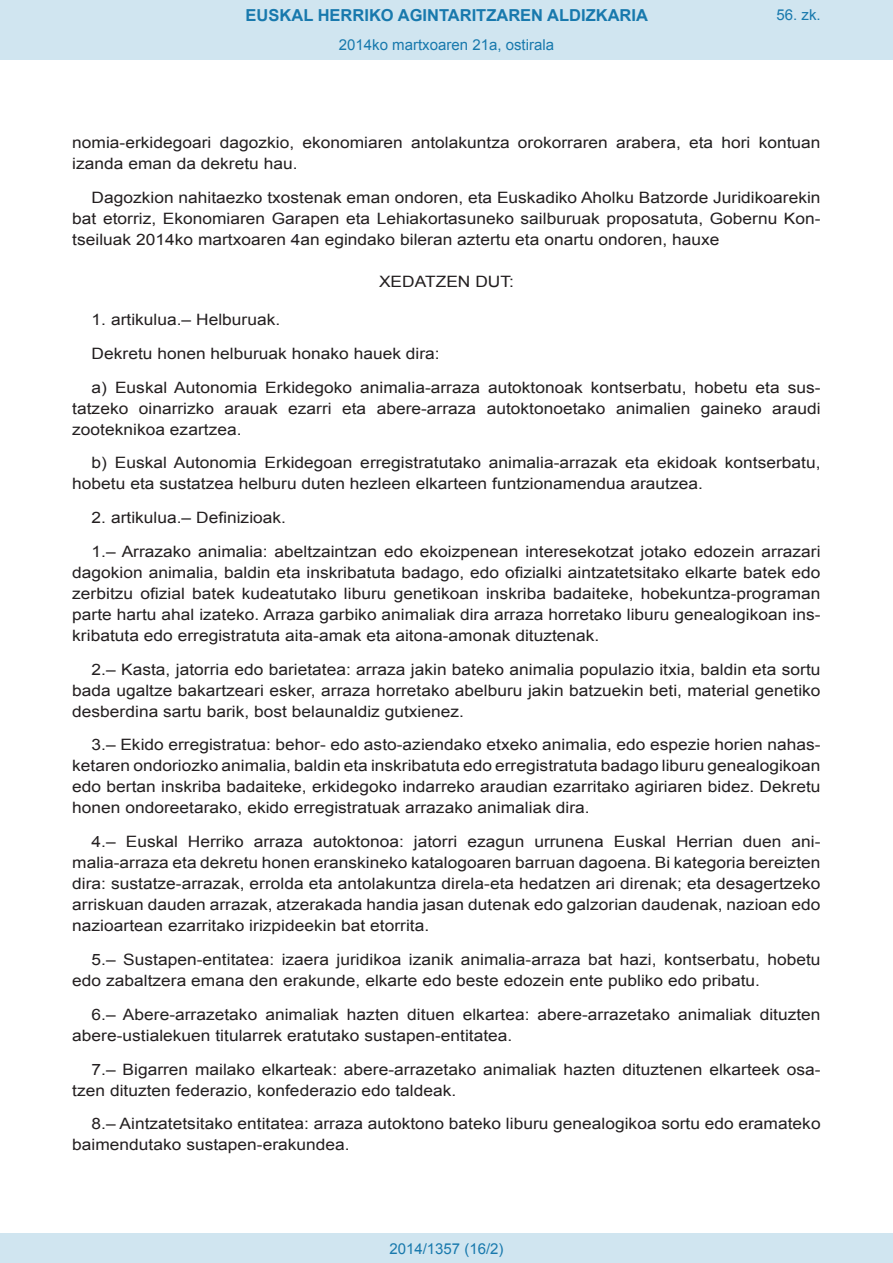
<style>
.page{position:relative;width:893px;height:1263px;background:#fff}
.page>*{position:absolute;margin:0;border:0;box-sizing:border-box;transform-origin:0 0}
.t1{font:700 16.5px "Arial";color:#1879ad}
.BOPVDetalle{font:15.6px/21px "Arial";color:#231f20;scale:1.11 1}
.BOPVClave{font:15.6px "Arial";color:#231f20;scale:1.11 1}
.Paginacion_Centro{font:15px "Arial";color:#1879ad}
</style>
<div class="page">
<div style="left:0;top:0;width:893px;height:60px;background:#d0e5f0"></div>
<div style="left:0;top:1233px;width:893px;height:30px;background:#d0e5f0"></div>
<p class="t1" style="left:246px;top:4px;width:404px">EUSKAL HERRIKO AGINTARITZAREN ALDIZKARIA</p>
<p class="Paginacion_Centro" style="left:339px;top:35px;width:217px">2014ko martxoaren 21a, ostirala</p>
<p class="Paginacion_Centro" style="left:776px;top:5px;width:46px">56. zk.</p>
<p class="BOPVDetalle" style="left:72px;top:132px;width:676px">nomia-erkidegoari dagozkio, ekonomiaren antolakuntza orokorraren arabera, eta hori kontuan izanda eman da dekretu hau.</p>
<p class="BOPVDetalle" style="left:72px;top:187px;width:676px;text-align:justify;text-indent:19px">Dagozkion nahitaezko txostenak eman ondoren, eta Euskadiko Aholku Batzorde Juridikoarekin bat etorriz, Ekonomiaren Garapen eta Lehiakortasuneko sailburuak proposatuta, Gobernu Kon&shy;tseiluak 2014ko martxoaren 4an egindako bileran aztertu eta onartu ondoren, hauxe</p>
<p class="BOPVClave" style="left:379px;top:271px;width:123px">XEDATZEN DUT:</p>
<p class="BOPVDetalle" style="left:92px;top:309px;width:171px">1. artikulua.– Helburuak.</p>
<p class="BOPVDetalle" style="left:92px;top:343px;width:315px">Dekretu honen helburuak honako hauek dira:</p>
<p class="BOPVDetalle" style="left:72px;top:377px;width:676px;text-align:justify;text-indent:19px">a) Euskal Autonomia Erkidegoko animalia-arraza autoktonoak kontserbatu, hobetu eta sus&shy;tatzeko oinarrizko arauak ezarri eta abere-arraza autoktonoetako animalien gaineko araudi zooteknikoa ezartzea.</p>
<p class="BOPVDetalle" style="left:72px;top:453px;width:676px;text-indent:19px">b) Euskal Autonomia Erkidegoan erregistratutako animalia-arrazak eta ekidoak kontserbatu, hobetu eta sustatzea helburu duten hezleen elkarteen funtzionamendua arautzea.</p>
<p class="BOPVDetalle" style="left:92px;top:507px;width:177px">2. artikulua.– Definizioak.</p>
<p class="BOPVDetalle" style="left:72px;top:541px;width:676px;text-align:justify;text-indent:19px">1.– Arrazako animalia: abeltzaintzan edo ekoizpenean interesekotzat jotako edozein arrazari dagokion animalia, baldin eta inskribatuta badago, edo ofizialki aintzatetsitako elkarte batek edo zerbitzu ofizial batek kudeatutako liburu genetikoan inskriba badaiteke, hobekuntza-programan parte hartu ahal izateko. Arraza garbiko animaliak dira arraza horretako liburu genealogikoan ins&shy;kribatuta edo erregistratuta aita-amak eta aitona-amonak dituztenak.</p>
<p class="BOPVDetalle" style="left:72px;top:659px;width:676px;text-align:justify;text-indent:19px">2.– Kasta, jatorria edo barietatea: arraza jakin bateko animalia populazio itxia, baldin eta sortu bada ugaltze bakartzeari esker, arraza horretako abelburu jakin batzuekin beti, material genetiko desberdina sartu barik, bost belaunaldiz gutxienez.</p>
<p class="BOPVDetalle" style="left:72px;top:735px;width:676px;text-align:justify;text-indent:19px">3.– Ekido erregistratua: behor- edo asto-aziendako etxeko animalia, edo espezie horien nahas&shy;ketaren ondoriozko animalia, baldin eta inskribatuta edo erregistratuta badago liburu genealogikoan edo bertan inskriba badaiteke, erkidegoko indarreko araudian ezarritako agiriaren bidez. Dekretu honen ondoreetarako, ekido erregistratuak arrazako animaliak dira.</p>
<p class="BOPVDetalle" style="left:72px;top:831px;width:676px;text-align:justify;text-indent:19px">4.– Euskal Herriko arraza autoktonoa: jatorri ezagun urrunena Euskal Herrian duen ani&shy;malia-arraza eta dekretu honen eranskineko katalogoaren barruan dagoena. Bi kategoria bereizten dira: sustatze-arrazak, errolda eta antolakuntza direla-eta hedatzen ari direnak; eta desagertzeko arriskuan dauden arrazak, atzerakada handia jasan dutenak edo galzorian daudenak, nazioan edo nazioartean ezarritako irizpideekin bat etorrita.</p>
<p class="BOPVDetalle" style="left:72px;top:949px;width:676px;text-indent:19px">5.– Sustapen-entitatea: izaera juridikoa izanik animalia-arraza bat hazi, kontserbatu, hobetu edo zabaltzera emana den erakunde, elkarte edo beste edozein ente publiko edo pribatu.</p>
<p class="BOPVDetalle" style="left:72px;top:1004px;width:676px;text-indent:19px">6.– Abere-arrazetako animaliak hazten dituen elkartea: abere-arrazetako animaliak dituzten abere-ustialekuen titularrek eratutako sustapen-entitatea.</p>
<p class="BOPVDetalle" style="left:72px;top:1059px;width:676px;text-indent:19px">7.– Bigarren mailako elkarteak: abere-arrazetako animaliak hazten dituztenen elkarteek osa&shy;tzen dituzten federazio, konfederazio edo taldeak.</p>
<p class="BOPVDetalle" style="left:72px;top:1113px;width:676px;text-indent:19px">8.– Aintzatetsitako entitatea: arraza autoktono bateko liburu genealogikoa sortu edo eramateko baimendutako sustapen-erakundea.</p>
<p class="Paginacion_Centro" style="left:389px;top:1238px;width:116px">2014/1357 (16/2)</p>
</div>
